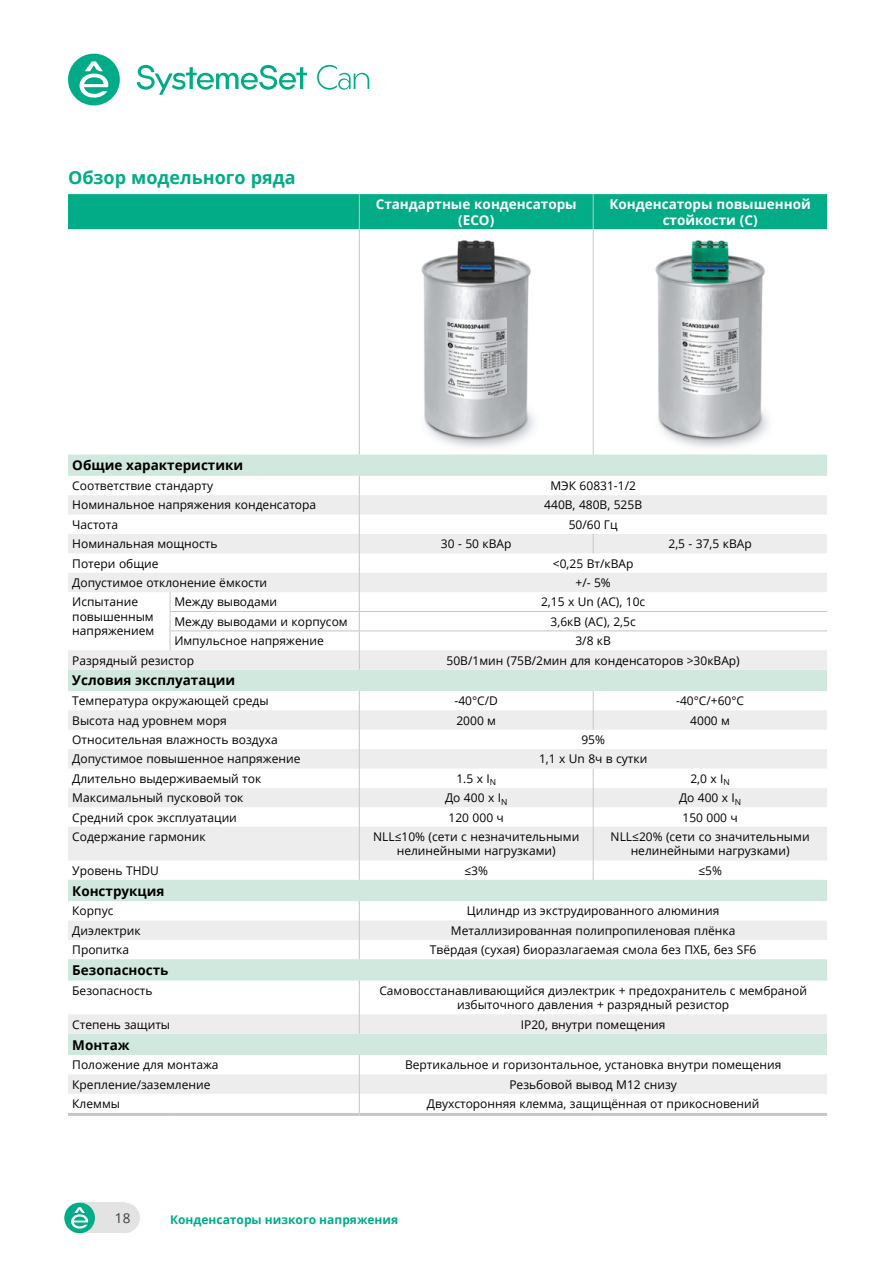
<style>
.page{position:relative;width:893px;height:1263px;background:#fff}
.page>*{position:absolute;margin:0;border:0;box-sizing:border-box;transform-origin:0 0}
.t1{font:700 18px "Open Sans";color:#01ac86}
.t2{font:700 13.5px "Open Sans";color:#000}
.t3{font:700 13.5px/16.2px "Open Sans";color:#fff;text-align:center}
.t4{font:13.5px "Open Sans";color:#3c3c3b}
.t5{font:12px/14.4px "Open Sans";color:#000;text-align:center}
.t6{font:700 12px "Open Sans";color:#01ac86}
</style>
<div class="page">
<div style="left:81px;top:1202px;width:44px;height:31px;background:#e3e3e3"></div>
<div style="left:64px;top:1202px;width:31px;height:31px;background:#01ac86;border-radius:50%"></div>
<svg style="left:71px;top:1207px;width:18px;height:21px"></svg>
<div style="left:109px;top:1202px;width:31px;height:31px;background:#e3e3e3;border-radius:50%"></div>
<div style="left:68px;top:194px;width:759px;height:35px;background:#01ac86"></div>
<svg style="left:68px;top:454px;width:759px;height:41px"></svg>
<svg style="left:68px;top:495px;width:759px;height:599px"></svg>
<hr style="left:359px;top:194px;width:1px;height:35px;background:#c6c6c6">
<hr style="left:593px;top:194px;width:1px;height:35px;background:#c6c6c6">
<hr style="left:359px;top:229px;width:1px;height:225px;background:#c6c6c6">
<hr style="left:593px;top:229px;width:1px;height:225px;background:#c6c6c6">
<svg style="left:593px;top:534px;width:1px;height:19px"></svg>
<svg style="left:170px;top:592px;width:1px;height:58px"></svg>
<svg style="left:359px;top:476px;width:1px;height:194px"></svg>
<svg style="left:593px;top:691px;width:1px;height:39px"></svg>
<svg style="left:359px;top:691px;width:1px;height:136px"></svg>
<svg style="left:593px;top:768px;width:1px;height:59px"></svg>
<hr style="left:359px;top:827px;width:1px;height:33px;background:#c6c6c6">
<hr style="left:593px;top:827px;width:1px;height:33px;background:#c6c6c6">
<svg style="left:359px;top:860px;width:1px;height:20px"></svg>
<svg style="left:593px;top:860px;width:1px;height:20px"></svg>
<svg style="left:359px;top:901px;width:1px;height:58px"></svg>
<hr style="left:359px;top:980px;width:1px;height:34px;background:#c6c6c6">
<svg style="left:359px;top:1014px;width:1px;height:20px"></svg>
<svg style="left:359px;top:1055px;width:1px;height:58px"></svg>
<hr style="left:68px;top:1113px;width:102px;height:3px;background:#c6c6c6">
<hr style="left:170px;top:1113px;width:189px;height:3px;background:#c6c6c6">
<hr style="left:359px;top:1113px;width:234px;height:3px;background:#c6c6c6">
<hr style="left:593px;top:1113px;width:234px;height:3px;background:#c6c6c6">
<hr style="left:170px;top:611px;width:189px;height:1px;background:#c6c6c6">
<hr style="left:359px;top:611px;width:234px;height:1px;background:#c6c6c6">
<hr style="left:593px;top:611px;width:234px;height:1px;background:#c6c6c6">
<hr style="left:170px;top:630px;width:189px;height:1px;background:#c6c6c6">
<hr style="left:359px;top:630px;width:234px;height:1px;background:#c6c6c6">
<hr style="left:593px;top:630px;width:234px;height:1px;background:#c6c6c6">
<img style="left:421px;top:240px;width:114px;height:208px">
<img style="left:655px;top:240px;width:114px;height:208px">
<svg style="left:137px;top:65px;width:170px;height:30px"></svg>
<svg style="left:317px;top:65px;width:52px;height:25px"></svg>
<svg style="left:68px;top:54px;width:52px;height:51px"></svg>
<h1 class="t1" style="left:68px;top:165px;width:229px">Обзор модельного ряда</h1>
<p class="t3" style="left:376px;top:195px;width:203px">Стандартные конденсаторы (ECO)</p>
<p class="t3" style="left:609px;top:195px;width:203px">Конденсаторы повышенной стойкости (С)</p>
<p class="t2" style="left:72px;top:456px;width:172px">Общие характеристики</p>
<p class="t5" style="left:72px;top:478px;width:142px">Соответствие стандарту</p>
<p class="t5" style="left:550px;top:478px;width:87px">МЭК 60831-1/2</p>
<p class="t5" style="left:72px;top:498px;width:245px">Номинальное напряжения конденсатора</p>
<p class="t5" style="left:544px;top:498px;width:99px">440В, 480В, 525В</p>
<p class="t5" style="left:72px;top:517px;width:47px">Частота</p>
<p class="t5" style="left:569px;top:517px;width:51px">50/60 Гц</p>
<p class="t5" style="left:72px;top:536px;width:147px">Номинальная мощность</p>
<p class="t5" style="left:441px;top:536px;width:72px">30 - 50 кВАр</p>
<p class="t5" style="left:668px;top:536px;width:85px">2,5 - 37,5 кВАр</p>
<p class="t5" style="left:72px;top:556px;width:88px">Потери общие</p>
<p class="t5" style="left:553px;top:556px;width:82px">&lt;0,25 Вт/кВАр</p>
<p class="t5" style="left:72px;top:575px;width:196px">Допустимое отклонение ёмкости</p>
<p class="t5" style="left:576px;top:575px;width:37px">+/- 5%</p>
<p class="t5" style="left:72px;top:595px;width:84px;text-align:left">Испытание повышенным напряжением</p>
<p class="t5" style="left:174px;top:595px;width:104px">Между выводами</p>
<p class="t5" style="left:541px;top:595px;width:106px">2,15 x Un (AC), 10с</p>
<p class="t5" style="left:174px;top:614px;width:175px">Между выводами и корпусом</p>
<p class="t5" style="left:551px;top:614px;width:87px">3,6кВ (AC), 2,5с</p>
<p class="t5" style="left:174px;top:633px;width:151px">Импульсное напряжение</p>
<p class="t5" style="left:575px;top:633px;width:37px">3/8 кВ</p>
<p class="t5" style="left:72px;top:653px;width:123px">Разрядный резистор</p>
<p class="t5" style="left:447px;top:653px;width:295px">50В/1мин (75В/2мин для конденсаторов &gt;30кВАр)</p>
<p class="t2" style="left:72px;top:671px;width:164px">Условия эксплуатации</p>
<p class="t5" style="left:72px;top:693px;width:198px">Температура окружающей среды</p>
<p class="t5" style="left:454px;top:693px;width:45px">-40°C/D</p>
<p class="t5" style="left:676px;top:693px;width:70px">-40°C/+60°C</p>
<p class="t5" style="left:72px;top:713px;width:156px">Высота над уровнем моря</p>
<p class="t5" style="left:456px;top:713px;width:41px">2000 м</p>
<p class="t5" style="left:690px;top:713px;width:41px">4000 м</p>
<p class="t5" style="left:72px;top:732px;width:207px">Относительная влажность воздуха</p>
<p class="t5" style="left:581px;top:732px;width:25px">95%</p>
<p class="t5" style="left:72px;top:751px;width:230px">Допустимое повышенное напряжение</p>
<p class="t5" style="left:539px;top:751px;width:110px">1,1 x Un 8ч в сутки</p>
<p class="t5" style="left:72px;top:771px;width:191px">Длительно выдерживаемый ток</p>
<p class="t5" style="left:456px;top:771px;width:41px">1.5 x I<sub>N</sub></p>
<p class="t5" style="left:690px;top:771px;width:41px">2,0 x I<sub>N</sub></p>
<p class="t5" style="left:72px;top:790px;width:173px">Максимальный пусковой ток</p>
<p class="t5" style="left:445px;top:790px;width:64px">До 400 x I<sub>N</sub></p>
<p class="t5" style="left:679px;top:790px;width:64px">До 400 x I<sub>N</sub></p>
<p class="t5" style="left:72px;top:810px;width:166px">Средний срок эксплуатации</p>
<p class="t5" style="left:449px;top:810px;width:57px">120 000 ч</p>
<p class="t5" style="left:682px;top:810px;width:57px">150 000 ч</p>
<p class="t5" style="left:72px;top:829px;width:135px">Содержание гармоник</p>
<p class="t5" style="left:373px;top:829px;width:208px">NLL≤10% (сети с незначительными нелинейными нагрузками)</p>
<p class="t5" style="left:611px;top:829px;width:200px">NLL≤20% (сети со значительными нелинейными нагрузками)</p>
<p class="t5" style="left:72px;top:863px;width:88px">Уровень THDU</p>
<p class="t5" style="left:464px;top:863px;width:25px">≤3%</p>
<p class="t5" style="left:698px;top:863px;width:25px">≤5%</p>
<p class="t2" style="left:72px;top:881px;width:94px">Конструкция</p>
<p class="t5" style="left:72px;top:903px;width:43px">Корпус</p>
<p class="t5" style="left:467px;top:903px;width:254px">Цилиндр из экструдированного алюминия</p>
<p class="t5" style="left:72px;top:923px;width:70px">Диэлектрик</p>
<p class="t5" style="left:451px;top:923px;width:286px">Металлизированная полипропиленовая плёнка</p>
<p class="t5" style="left:72px;top:942px;width:58px">Пропитка</p>
<p class="t5" style="left:430px;top:942px;width:328px">Твёрдая (сухая) биоразлагаемая смола без ПХБ, без SF6</p>
<p class="t2" style="left:72px;top:961px;width:98px">Безопасность</p>
<p class="t5" style="left:72px;top:983px;width:82px">Безопасность</p>
<p class="t5" style="left:379px;top:983px;width:429px">Самовосстанавливающийся диэлектрик + предохранитель с мембраной избыточного давления + разрядный резистор</p>
<p class="t5" style="left:72px;top:1017px;width:99px">Степень защиты</p>
<p class="t5" style="left:521px;top:1017px;width:146px">IP20, внутри помещения</p>
<p class="t2" style="left:72px;top:1035px;width:59px">Монтаж</p>
<p class="t5" style="left:72px;top:1057px;width:148px">Положение для монтажа</p>
<p class="t5" style="left:405px;top:1057px;width:378px">Вертикальное и горизонтальное, установка внутри помещения</p>
<p class="t5" style="left:72px;top:1077px;width:140px">Крепление/заземление</p>
<p class="t5" style="left:509px;top:1077px;width:169px">Резьбовой вывод M12 снизу</p>
<p class="t5" style="left:72px;top:1096px;width:49px">Клеммы</p>
<p class="t5" style="left:427px;top:1096px;width:334px">Двухсторонняя клемма, защищённая от прикосновений</p>
<p class="t4" style="left:115px;top:1209px;width:17px">18</p>
<p class="t6" style="left:170px;top:1211px;width:230px">Конденсаторы низкого напряжения</p>
</div>
